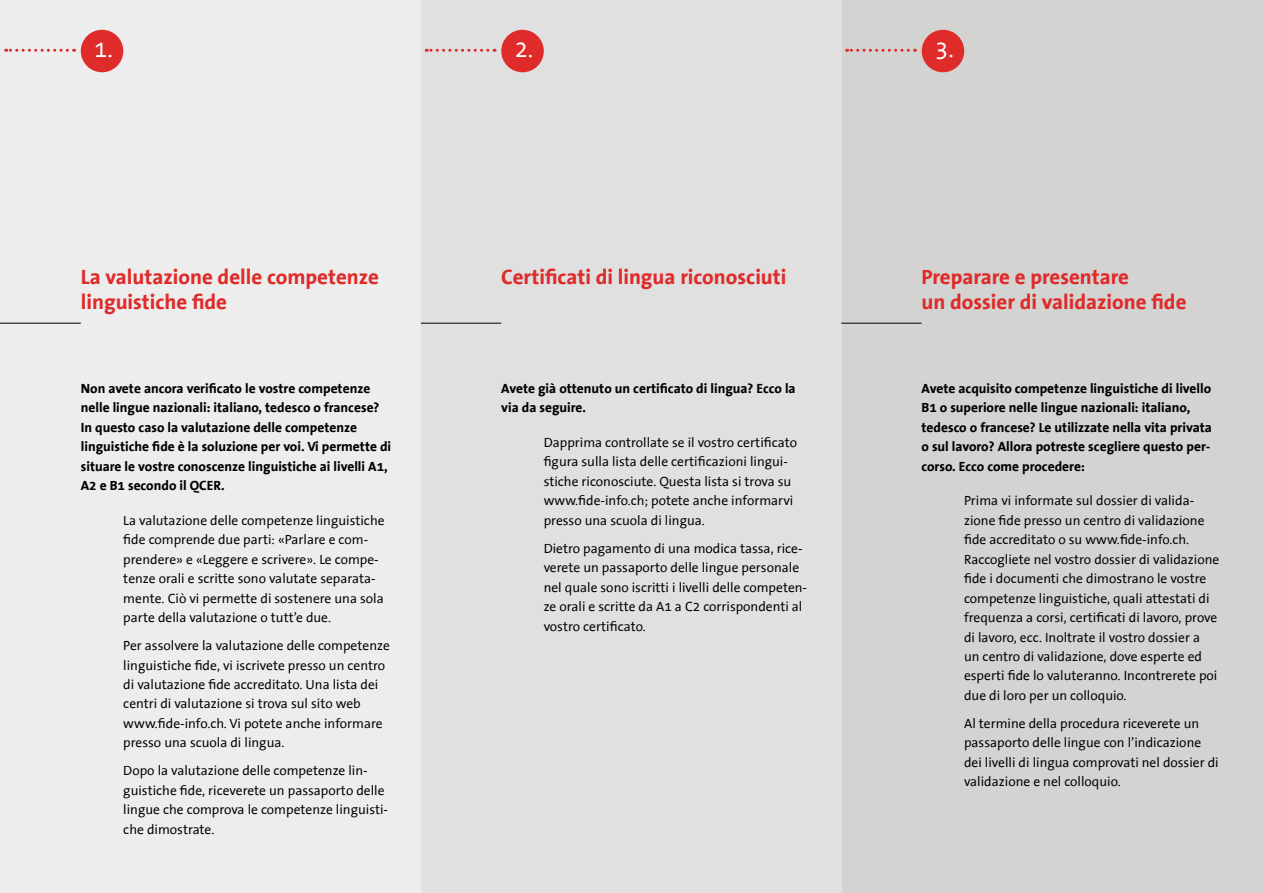
<style>
.page{position:relative;width:1263px;height:893px;background:#ededed}
.page>*{position:absolute;margin:0;border:0;box-sizing:border-box;transform-origin:0 0}
.t1{font:24px "The Sans Office";color:#fff}
.t2{font:700 21px/25.5px "The Sans Office";color:#df2b2a}
.t3{font:13.5px/19.5px "The Sans Office";color:#000}
.t4{font:700 13.5px/19.5px "The Sans Office";color:#000}
</style>
<div class="page">
<div style="left:421px;top:0;width:842px;height:893px;background:#e0e0e0"></div>
<div style="left:842px;top:0;width:421px;height:893px;background:#d3d3d2"></div>
<svg style="left:6px;top:49px;width:61px;height:3px"></svg>
<div style="left:81px;top:30px;width:42px;height:42px;background:#df2b2a;border-radius:50%"></div>
<svg style="left:426px;top:49px;width:62px;height:3px"></svg>
<div style="left:501px;top:30px;width:43px;height:42px;background:#df2b2a;border-radius:50%"></div>
<svg style="left:847px;top:49px;width:61px;height:3px"></svg>
<div style="left:922px;top:30px;width:42px;height:42px;background:#df2b2a;border-radius:50%"></div>
<hr style="left:0;top:323px;width:81px;height:1px;background:#000">
<hr style="left:421px;top:323px;width:80px;height:1px;background:#000">
<hr style="left:841px;top:323px;width:80px;height:1px;background:#000">
<h1 class="t1" style="left:94px;top:37px;width:20px">1.</h1>
<h1 class="t1" style="left:515px;top:37px;width:20px">2.</h1>
<h1 class="t1" style="left:935px;top:37px;width:20px">3.</h1>
<h2 class="t2" style="left:81px;top:265px;width:300px">La valutazione delle competenze linguistiche fide</h2>
<p class="t4" style="left:81px;top:379px;width:312px">Non avete ancora verificato le vostre competenze nelle lingue nazionali: italiano, tedesco o francese?<br>In questo caso la valutazione delle competenze linguistiche fide è la soluzione per voi. Vi permette di situare le vostre conoscenze linguistiche ai livelli A1, A2 e B1 secondo il QCER.</p>
<p class="t3" style="left:123px;top:511px;width:263px">La valutazione delle competenze linguistiche fide comprende due parti: «Parlare e com&shy;prendere» e «Leggere e scrivere». Le compe&shy;tenze orali e scritte sono valutate separata&shy;mente. Ciò vi permette di sostenere una sola parte della valutazione o tutt’e due.</p>
<p class="t3" style="left:123px;top:636px;width:268px">Per assolvere la valutazione delle competenze linguistiche fide, vi iscrivete presso un centro di valutazione fide accreditato. Una lista dei centri di valutazione si trova sul sito web www.fide-info.ch. Vi potete anche informare presso una scuola di lingua.</p>
<p class="t3" style="left:123px;top:762px;width:266px">Dopo la valutazione delle competenze lin&shy;guistiche fide, riceverete un passaporto delle lingue che comprova le competenze linguisti&shy;che dimostrate.</p>
<h2 class="t2" style="left:501px;top:265px;width:287px">Certificati di lingua riconosciuti</h2>
<p class="t4" style="left:501px;top:379px;width:296px">Avete già ottenuto un certificato di lingua? Ecco la via da seguire.</p>
<p class="t3" style="left:544px;top:433px;width:255px">Dapprima controllate se il vostro certificato figura sulla lista delle certificazioni lingui&shy;stiche riconosciute. Questa lista si trova su www.fide-info.ch; potete anche informarvi presso una scuola di lingua.</p>
<p class="t3" style="left:544px;top:539px;width:265px">Dietro pagamento di una modica tassa, rice&shy;verete un passaporto delle lingue personale nel quale sono iscritti i livelli delle competen&shy;ze orali e scritte da A1 a C2 corrispondenti al vostro certificato.</p>
<h2 class="t2" style="left:921px;top:265px;width:266px">Preparare e presentare<br>un dossier di validazione fide</h2>
<p class="t4" style="left:921px;top:379px;width:292px">Avete acquisito competenze linguistiche di livello B1 o superiore nelle lingue nazionali: italiano, tedesco o francese? Le utilizzate nella vita privata o sul lavoro? Allora potreste scegliere questo per&shy;corso. Ecco come procedere:</p>
<p class="t3" style="left:964px;top:491px;width:257px">Prima vi informate sul dossier di valida&shy;zione fide presso un centro di validazione fide accreditato o su www.fide-info.ch.<br>Raccogliete nel vostro dossier di validazione fide i documenti che dimostrano le vostre competenze linguistiche, quali attestati di frequenza a corsi, certificati di lavoro, prove di lavoro, ecc. Inoltrate il vostro dossier a<br>un centro di validazione, dove esperte ed esperti fide lo valuteranno. Incontrerete poi due di loro per un colloquio.</p>
<p class="t3" style="left:964px;top:714px;width:256px">Al termine della procedura riceverete un passaporto delle lingue con l’indicazione dei livelli di lingua comprovati nel dossier di validazione e nel colloquio.</p>
</div>
